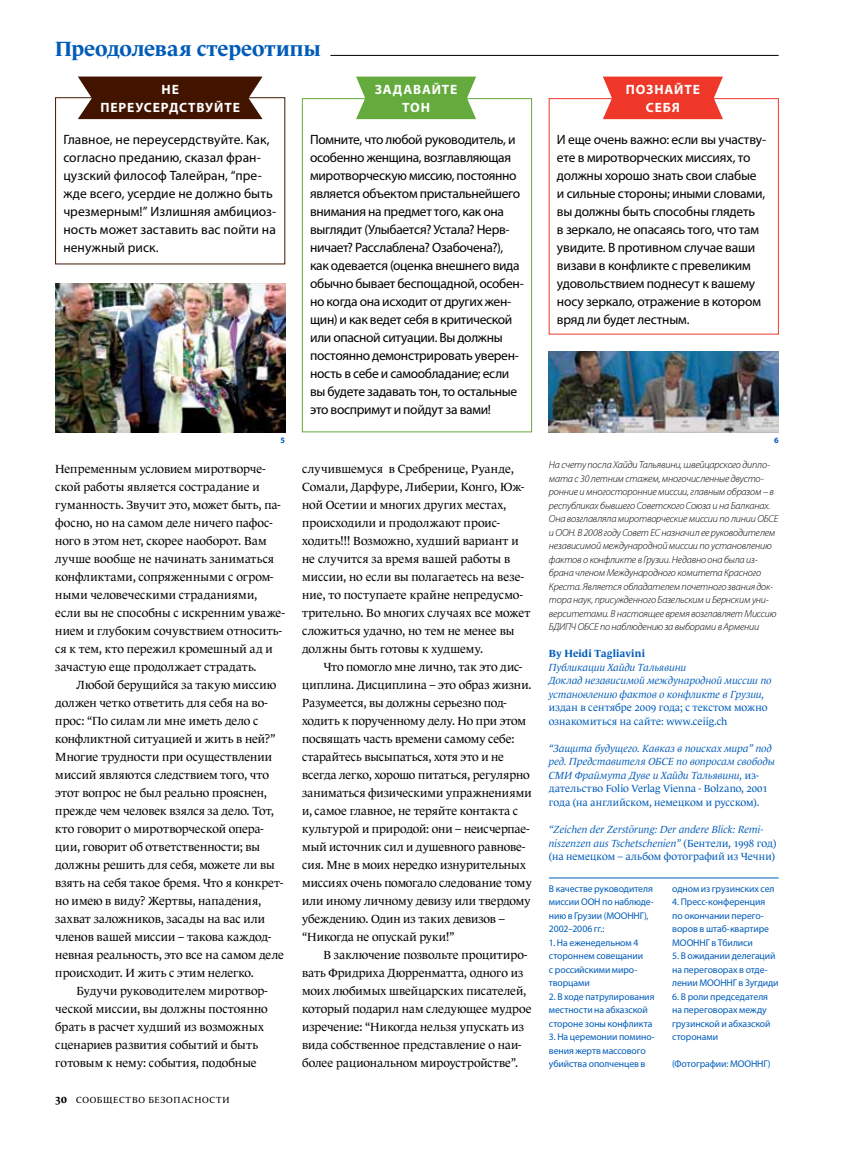
<style>
.page{position:relative;width:851px;height:1149px;background:#fff}
.page>*{position:absolute;margin:0;border:0;box-sizing:border-box;transform-origin:0 0}
.t1{font:700 21px "Le Monde Journal Cyr";letter-spacing:-.005em;color:#005cb9}
.t2{font:13.5px/18px "Myriad Pro";letter-spacing:-.02em;color:#000}
.t3{font:13.5px/18px "Myriad Pro";letter-spacing:.005em;color:#000}
.t4{font:700 13.5px/18px "Myriad Pro";letter-spacing:.065em;color:#fff;text-align:center}
.t5{font:12px/18px "Le Monde Journal Cyr";letter-spacing:-.005em;color:#000}
.t6{font:italic 10.5px/13.5px "Le Monde Journal Cyr";color:#005cb9}
.t7{font:10.5px/13.5px "Le Monde Journal Cyr";color:#005cb9}
.t8{font:700 10.5px "Le Monde Journal Cyr";letter-spacing:.015em;color:#005cb9}
.t9{font:italic 300 10.2px/13.5px "Myriad Pro";letter-spacing:-.02em;color:#000}
.t10{font:9.75px/13.5px "Myriad Pro";letter-spacing:-.01em;color:#005cb9}
.t11{font:9px "Le Monde Journal Cyr";letter-spacing:.075em;color:#000}
.t12{font:700 8.25px "Myriad Pro";color:#005cb9}
.s1{font-weight:700;font-size:11.25px}
.s2{font-style:normal}
</style>
<div class="page">
<hr style="left:330px;top:55px;width:448px;height:1px;background:#000">
<img style="left:549px;top:351px;width:229px;height:81px">
<img style="left:55px;top:283px;width:230px;height:149px">
<svg style="left:602px;top:77px;width:120px;height:42px;background:#f04638"></svg>
<div style="left:302px;top:98px;width:229px;height:334px;border:1px solid #64aa3c"></div>
<svg style="left:356px;top:77px;width:120px;height:42px;background:#6fb04a"></svg>
<div style="left:55px;top:97px;width:230px;height:167px;border:1px solid #421400"></div>
<svg style="left:78px;top:76px;width:184px;height:43px;background:#512714"></svg>
<hr style="left:549px;top:877px;width:229px;height:1px;background:#005cb9">
<h1 class="t1" style="left:55px;top:36px;width:267px">Преодолевая стереотипы</h1>
<p class="t4" style="left:100px;top:80px;width:141px">НЕ<br>ПЕРЕУСЕРДСТВУЙТЕ</p>
<p class="t4" style="left:375px;top:80px;width:84px">ЗАДАВАЙТЕ<br>ТОН</p>
<p class="t4" style="left:625px;top:80px;width:75px">ПОЗНАЙТЕ<br>СЕБЯ</p>
<p class="t3" style="left:63px;top:130px;width:214px">Главное, не переусердствуйте. Как, согласно преданию, сказал фран&shy;цузский философ Талейран, “пре&shy;жде всего, усердие не должно быть чрезмерным!” Излишняя амбициоз&shy;ность может заставить вас пойти на ненужный риск.</p>
<p class="t2" style="left:310px;top:130px;width:215px">Помните, что любой руководитель, и особенно женщина, возглавляющая миротворческую миссию, постоянно является объектом пристальнейшего внимания на предмет того, как она выглядит (Улыбается? Устала? Нерв&shy;ничает? Расслаблена? Озабочена?), как одевается (оценка внешнего вида обычно бывает беспощадной, особен&shy;но когда она исходит от других жен&shy;щин) и как ведет себя в критической или опасной ситуации. Вы должны постоянно демонстрировать уверен&shy;ность в себе и самообладание; если вы будете задавать тон, то остальные это воспримут и пойдут за вами!</p>
<p class="t2" style="left:557px;top:130px;width:211px">И еще очень важно: если вы участву&shy;ете в миротворческих миссиях, то должны хорошо знать свои слабые и сильные стороны; иными словами, вы должны быть способны глядеть<br>в зеркало, не опасаясь того, что там увидите. В противном случае ваши визави в конфликте с превеликим удовольствием поднесут к вашему носу зеркало, отражение в котором вряд ли будет лестным.</p>
<p class="t12" style="left:280px;top:434px;width:6px">5</p>
<p class="t12" style="left:774px;top:434px;width:6px">6</p>
<p class="t5" style="left:55px;top:459px;width:231px">Непременным условием миротворче&shy;ской работы является сострадание и гуманность. Звучит это, может быть, па&shy;фосно, но на самом деле ничего пафос&shy;ного в этом нет, скорее наоборот. Вам лучше вообще не начинать заниматься конфликтами, сопряженными с огром&shy;ными человеческими страданиями, если вы не способны с искренним уваже&shy;нием и глубоким сочувствием относить&shy;ся к тем, кто пережил кромешный ад и зачастую еще продолжает страдать.</p>
<p class="t5" style="left:55px;top:675px;width:230px;text-indent:21px">Любой берущийся за такую миссию должен четко ответить для себя на во&shy;прос: “По силам ли мне иметь дело с конфликтной ситуацией и жить в ней?” Многие трудности при осуществлении миссий являются следствием того, что этот вопрос не был реально прояснен, прежде чем человек взялся за дело. Тот, кто говорит о миротворческой опера&shy;ции, говорит об ответственности; вы должны решить для себя, можете ли вы взять на себя такое бремя. Что я конкрет&shy;но имею в виду? Жертвы, нападения, захват заложников, засады на вас или членов вашей миссии – такова каждод&shy;невная реальность, это все на самом деле происходит. И жить с этим нелегко.</p>
<p class="t5" style="left:55px;top:981px;width:214px;text-indent:21px">Будучи руководителем миротвор&shy;ческой миссии, вы должны постоянно брать в расчет худший из возможных сценариев развития событий и быть готовым к нему: события, подобные</p>
<p class="t11" style="left:55px;top:1093px;width:176px"><span class="s1">30</span> СООБЩЕСТВО БЕЗОПАСНОСТИ</p>
<p class="t5" style="left:302px;top:459px;width:230px">случившемуся в Сребренице, Руанде, Сомали, Дарфуре, Либерии, Конго, Юж&shy;ной Осетии и многих других местах, происходили и продолжают проис&shy;ходить!!! Возможно, худший вариант и не случится за время вашей работы в миссии, но если вы полагаетесь на везе&shy;ние, то поступаете крайне непредусмо&shy;трительно. Во многих случаях все может сложиться удачно, но тем не менее вы должны быть готовы к худшему.</p>
<p class="t5" style="left:302px;top:657px;width:231px;text-indent:21px">Что помогло мне лично, так это дис&shy;циплина. Дисциплина – это образ жизни.<br>Разумеется, вы должны серьезно под&shy;ходить к порученному делу. Но при этом посвящать часть времени самому себе: старайтесь высыпаться, хотя это и не всегда легко, хорошо питаться, регулярно заниматься физическими упражнениями и, самое главное, не теряйте контакта с культурой и природой: они – неисчерпае&shy;мый источник сил и душевного равнове&shy;сия. Мне в моих нередко изнурительных миссиях очень помогало следование тому или иному личному девизу или твердому убеждению. Один из таких девизов – “Никогда не опускай руки!”</p>
<p class="t5" style="left:302px;top:945px;width:231px;text-indent:21px">В заключение позвольте процитиро&shy;вать Фридриха Дюрренматта, одного из моих любимых швейцарских писателей, который подарил нам следующее мудрое изречение: “Никогда нельзя упускать из вида собственное представление о наи&shy;более рациональном мироустройстве”.</p>
<p class="t9" style="left:549px;top:458px;width:231px">На счету посла Хайди Тальявини, швейцарского дипло&shy;мата с 30 летним стажем, многочисленные двусто&shy;ронние и многосторонние миссии, главным образом – в республиках бывшего Советского Союза и на Балканах.<br>Она возглавляла миротворческие миссии по линии ОБСЕ и ООН. В 2008 году Совет ЕС назначил ее руководителем независимой международной миссии по установлению фактов о конфликте в Грузии. Недавно она была из&shy;брана членом Международного комитета Красного Креста. Является обладателем почетного звания док&shy;тора наук, присужденного Базельским и Бернским уни&shy;верситетами. В настоящее время возглавляет Миссию БДИПЧ ОБСЕ по наблюдению за выборами в Армении</p>
<p class="t8" style="left:549px;top:647px;width:98px">By Heidi Tagliavini</p>
<p class="t6" style="left:549px;top:660px;width:224px">Публикации Хайди Тальявини<br>Доклад независимой международной миссии по установлению фактов о конфликте в Грузии,</p>
<p class="t7" style="left:549px;top:700px;width:220px">издан в сентябре 2009 года; с текстом можно ознакомиться на сайте: www.ceiig.ch</p>
<p class="t6" style="left:549px;top:741px;width:227px">“Защита будущего. Кавказ в поисках мира” под ред. Представителя ОБСЕ по вопросам свободы СМИ Фраймута Дуве и Хайди Тальявини, <span class="s2">из&shy;дательство Folio Verlag Vienna - Bolzano, 2001 года (на английском, немецком и русском).</span></p>
<p class="t6" style="left:549px;top:822px;width:229px">“Zeichen der Zerstörung: Der andere Blick: Remi&shy;niszenzen aus Tschetschenien” <span class="s2">(Бентели, 1998 год) (на немецком – альбом фотографий из Чечни)</span></p>
<p class="t10" style="left:549px;top:881px;width:106px">В качестве руководителя миссии ООН по наблюде&shy;нию в Грузии (МООННГ),<br>2002–2006 гг.:</p>
<p class="t10" style="left:549px;top:935px;width:96px">1. На еженедельном 4 стороннем совещании с российскими миро&shy;творцами</p>
<p class="t10" style="left:549px;top:989px;width:107px">2. В ходе патрулирования местности на абхазской стороне зоны конфликта</p>
<p class="t10" style="left:549px;top:1029px;width:107px">3. На церемонии помино&shy;вения жертв массового убийства ополченцев в</p>
<p class="t10" style="left:672px;top:881px;width:104px">одном из грузинских сел</p>
<p class="t10" style="left:672px;top:894px;width:98px">4. Пресс-конференция по окончании перего&shy;воров в штаб-квартире<br>МООННГ в Тбилиси</p>
<p class="t10" style="left:672px;top:948px;width:108px">5. В ожидании делегаций на переговорах в отде&shy;лении МООННГ в Зугдиди</p>
<p class="t10" style="left:672px;top:989px;width:100px">6. В роли председателя на переговорах между грузинской и абхазской сторонами</p>
<p class="t10" style="left:672px;top:1056px;width:100px">(Фотографии: МООННГ)</p>
</div>
